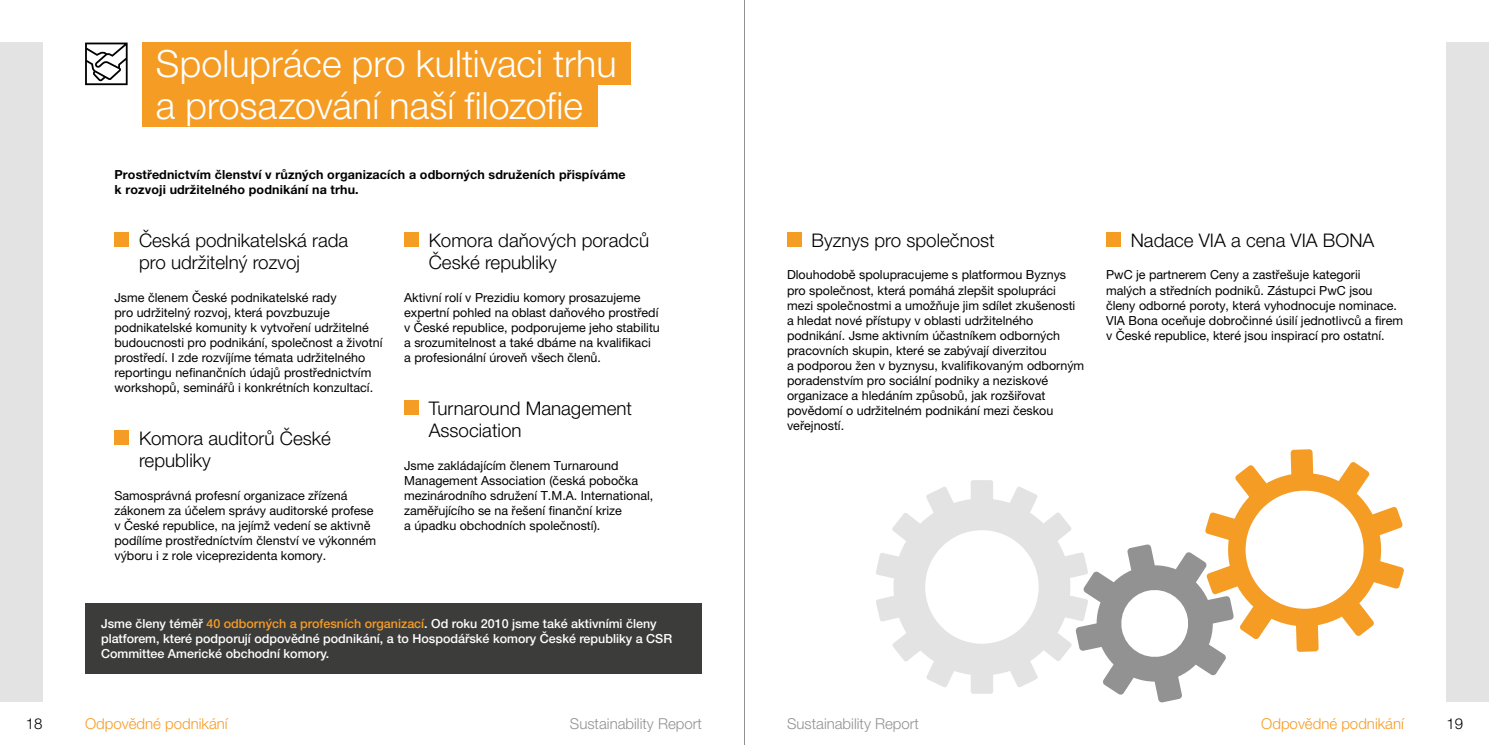
<style>
.page{position:relative;width:1489px;height:745px;background:#fff}
.page>*{position:absolute;margin:0;border:0;box-sizing:border-box;transform-origin:0 0}
.ATYP_-_Headline__Ins{font:300 37.5px "Helvetica Neue LT Pro";letter-spacing:.005em;color:#fff}
.t1{font:300 18.75px/22.5px "Helvetica Neue LT Pro";color:#000}
.t2{font:300 15px "Helvetica Neue LT Pro";color:#929292}
.t3{font:300 15px "Helvetica Neue LT Pro";color:#f59c24}
.t4{font:300 15px "Helvetica Neue LT Pro";color:#000}
.t5{font:12.5px/15px "Helvetica Neue LT Pro";color:#000}
.t6{font:500 12.5px/15px "Helvetica Neue LT Pro";color:#fff}
.t7{font:700 12.5px/15px "Helvetica Neue LT Pro";letter-spacing:.01em;color:#000}
.s1{color:#f59c24}
</style>
<div class="page">
<div style="left:0;top:43px;width:43px;height:659px;background:#e3e3e3"></div>
<div style="left:1446px;top:43px;width:42px;height:659px;background:#e3e3e3"></div>
<div style="left:114px;top:232px;width:15px;height:15px;background:#f59c24"></div>
<div style="left:114px;top:430px;width:15px;height:14px;background:#f59c24"></div>
<div style="left:404px;top:232px;width:14px;height:15px;background:#f59c24"></div>
<div style="left:404px;top:400px;width:14px;height:14px;background:#f59c24"></div>
<div style="left:142px;top:43px;width:488px;height:42px;background:#f59c24"></div>
<div style="left:142px;top:84px;width:455px;height:43px;background:#f59c24"></div>
<div style="left:85px;top:602px;width:617px;height:71px;background:#3c3c3b"></div>
<svg style="left:85px;top:43px;width:43px;height:42px"></svg>
<svg style="left:1088px;top:449px;width:315px;height:253px"></svg>
<svg style="left:876px;top:480px;width:212px;height:213px"></svg>
<div style="left:787px;top:232px;width:14px;height:14px;background:#f59c24"></div>
<div style="left:1106px;top:232px;width:14px;height:14px;background:#f59c24"></div>
<hr style="left:744px;top:0;width:1px;height:744px;background:#929292">
<p class="ATYP_-_Headline__Ins" style="left:156px;top:41px;width:462px">Spolupráce pro kultivaci trhu</p>
<p class="ATYP_-_Headline__Ins" style="left:156px;top:83px;width:428px">a prosazování naší filozofie</p>
<p class="t7" style="left:114px;top:167px;width:512px">Prostřednictvím členství v různých organizacích a odborných sdruženích přispíváme k rozvoji udržitelného podnikání na trhu.</p>
<p class="t1" style="left:139px;top:228px;width:211px">Česká podnikatelská rada pro udržitelný rozvoj</p>
<p class="t5" style="left:114px;top:290px;width:269px">Jsme členem České podnikatelské rady<br>pro udržitelný rozvoj, která povzbuzuje podnikatelské komunity k vytvoření udržitelné budoucnosti pro podnikání, společnost a životní prostředí. I zde rozvíjíme témata udržitelného reportingu nefinančních údajů prostřednictvím workshopů, seminářů i konkrétních konzultací.</p>
<p class="t1" style="left:139px;top:426px;width:193px">Komora auditorů České republiky</p>
<p class="t5" style="left:114px;top:487px;width:263px">Samosprávná profesní organizace zřízená zákonem za účelem správy auditorské profese v České republice, na jejímž vedení se aktivně podílíme prostředníctvím členství ve výkonném výboru i z role viceprezidenta komory.</p>
<p class="t1" style="left:429px;top:228px;width:222px">Komora daňových poradců<br>České republiky</p>
<p class="t5" style="left:404px;top:290px;width:257px">Aktivní rolí v Prezidiu komory prosazujeme expertní pohled na oblast daňového prostředí v České republice, podporujeme jeho stabilitu a srozumitelnost a také dbáme na kvalifikaci a profesionální úroveň všech členů.</p>
<p class="t1" style="left:429px;top:396px;width:205px">Turnaround Management<br>Association</p>
<p class="t5" style="left:404px;top:457px;width:251px">Jsme zakládajícím členem Turnaround Management Association (česká pobočka mezinárodního sdružení T.M.A. International, zaměřujícího se na řešení finanční krize<br>a úpadku obchodních společností).</p>
<p class="t6" style="left:101px;top:615px;width:572px">Jsme členy téměř <span class="s1">40 odborných a profesních organizací</span>. Od roku 2010 jsme také aktivními členy platforem, které podporují odpovědné podnikání, a to Hospodářské komory České republiky a CSR<br>Committee Americké obchodní komory.</p>
<p class="t1" style="left:811px;top:228px;width:185px">Byznys pro společnost</p>
<p class="t5" style="left:787px;top:267px;width:299px">Dlouhodobě spolupracujeme s platformou Byznys pro společnost, která pomáhá zlepšit spolupráci mezi společnostmi a umožňuje jim sdílet zkušenosti a hledat nové přístupy v oblasti udržitelného podnikání. Jsme aktivním účastníkem odborných pracovních skupin, které se zabývají diverzitou<br>a podporou žen v byznysu, kvalifikovaným odborným poradenstvím pro sociální podniky a neziskové organizace a hledáním způsobů, jak rozšiřovat povědomí o udržitelném podnikání mezi českou veřejností.</p>
<p class="t1" style="left:1130px;top:228px;width:245px">Nadace VIA a cena VIA BONA</p>
<p class="t5" style="left:1106px;top:267px;width:298px">PwC je partnerem Ceny a zastřešuje kategorii malých a středních podniků. Zástupci PwC jsou členy odborné poroty, která vyhodnocuje nominace.<br>VIA Bona oceňuje dobročinné úsilí jednotlivců a firem v České republice, které jsou inspirací pro ostatní.</p>
<p class="t3" style="left:85px;top:714px;width:144px">Odpovědné podnikání</p>
<p class="t3" style="left:1261px;top:714px;width:144px">Odpovědné podnikání</p>
<p class="t4" style="left:26px;top:714px;width:18px">18</p>
<p class="t2" style="left:570px;top:714px;width:133px">Sustainability Report</p>
<p class="t2" style="left:787px;top:714px;width:133px">Sustainability Report</p>
<p class="t4" style="left:1446px;top:714px;width:18px">19</p>
</div>
